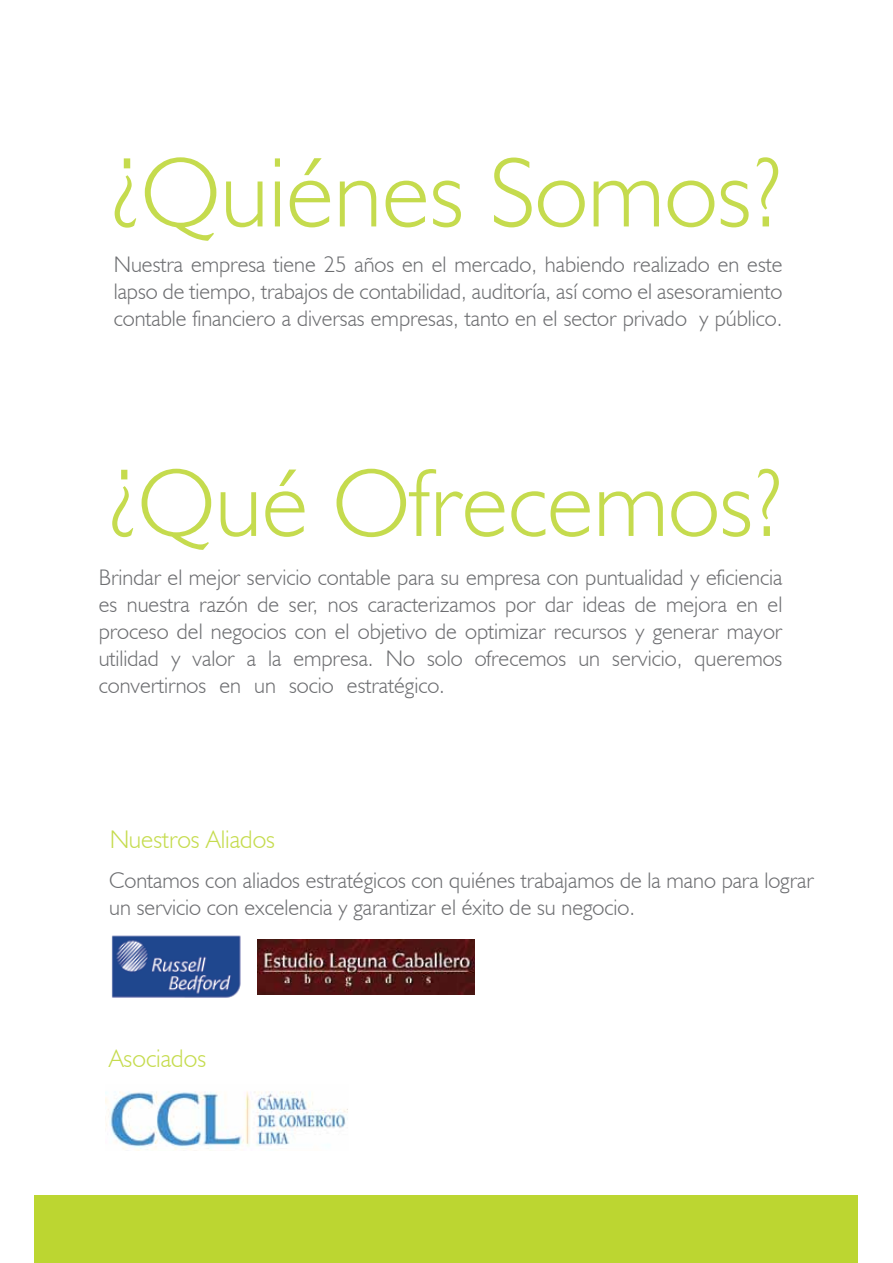
<style>
.page{position:relative;width:893px;height:1263px;background:#fff}
.page>*{position:absolute;margin:0;border:0;box-sizing:border-box;transform-origin:0 0}
.t1{font:300 99.6px "Humanist 521 BT";color:#bcd631}
.t2{font:300 96.9px "Humanist 521 BT";color:#bcd631}
.t3{font:300 25.5px "Humanist 521 BT";color:#bcd631}
.t4{font:300 22.5px/27px "Humanist 521 BT";color:#6d6e71;text-align:justify}
</style>
<div class="page">
<img style="left:105px;top:1091px;width:243px;height:59px">
<img style="left:111px;top:935px;width:130px;height:63px">
<img style="left:257px;top:939px;width:217px;height:55px">
<div style="left:35px;top:1196px;width:823px;height:67px;background:#bcd631"></div>
<h1 class="t1" style="left:109px;top:131px;width:676px">¿Quiénes Somos?</h1>
<p class="t4" style="left:114px;top:251px;width:670px">Nuestra empresa tiene 25 años en el mercado, habiendo realizado en este lapso de tiempo, trabajos de contabilidad, auditoría, así como el asesoramiento contable financiero a diversas empresas, tanto en el sector privado y público.</p>
<h2 class="t2" style="left:107px;top:443px;width:679px">¿Qué Ofrecemos?</h2>
<p class="t4" style="left:99px;top:563px;width:685px">Brindar el mejor servicio contable para su empresa con puntualidad y eficiencia es nuestra razón de ser, nos caracterizamos por dar ideas de mejora en el proceso del negocios con el objetivo de optimizar recursos y generar mayor utilidad y valor a la empresa. No solo ofrecemos un servicio, queremos convertirnos en un socio estratégico.</p>
<p class="t3" style="left:109px;top:823px;width:167px">Nuestros Aliados</p>
<p class="t4" style="left:109px;top:866px;width:706px">Contamos con aliados estratégicos con quiénes trabajamos de la mano para lograr un servicio con excelencia y garantizar el éxito de su negocio.</p>
<p class="t3" style="left:109px;top:1043px;width:98px">Asociados</p>
</div>
